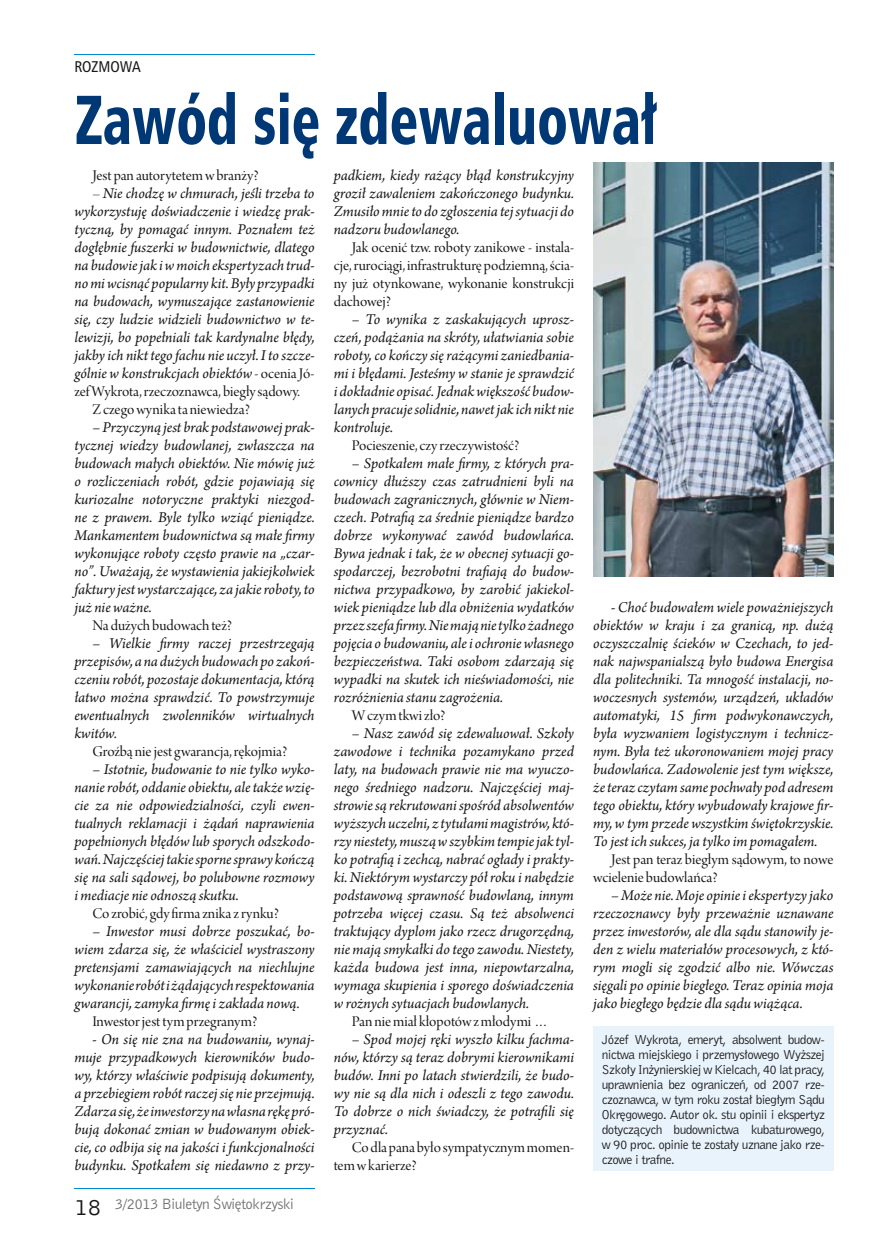
<style>
.page{position:relative;width:876px;height:1246px;background:#fff}
.page>*{position:absolute;margin:0;border:0;box-sizing:border-box;transform-origin:0 0}
.t1{font:67.05px "Humnst 777 Blk Cn PL";color:#003876;scale:.8 1}
.t2{font:italic 15.75px/18px "Arno Pro";letter-spacing:-.005em;color:#181716;text-align:justify}
.t3{font:15.75px/18px "Arno Pro Display";color:#181716}
.t4{font:15px "Humnst 777 Cn PL";color:#181716}
.t5{font:13.5px "Bell Gothic PL";letter-spacing:-.05em;color:#6f6f6e}
.t6{font:11.7px/15px "Bell Gothic PL";letter-spacing:-.05em;color:#181716;text-align:justify}
.s1{font-family:"Arno Pro Display";font-style:normal}
.s2{font-size:21px;color:#181716}
</style>
<div class="page">
<hr style="left:74px;top:1188px;width:241px;height:1px;background:#008bd2">
<hr style="left:74px;top:54px;width:241px;height:1px;background:#008bd2">
<div style="left:593px;top:1026px;width:240px;height:144px;background:#e9f3fc"></div>
<img style="left:593px;top:162px;width:240px;height:414px">
<p class="t4" style="left:74px;top:57px;width:68px">ROZMOWA</p>
<h1 class="t1" style="left:75px;top:76px;width:729px">Zawód się zdewaluował</h1>
<p class="t2" style="left:334px;top:167px;width:242px">padkiem, kiedy rażący błąd konstrukcyjny groził zawaleniem zakończonego budynku.<br>Zmusiło mnie to do zgłoszenia tej sytuacji do nadzoru budowlanego.</p>
<p class="t3" style="left:334px;top:239px;width:242px;text-align:justify;text-indent:18px">Jak ocenić tzw. roboty zanikowe - instala&shy;cje, rurociągi, infrastrukturę podziemną, ścia&shy;ny już otynkowane, wykonanie konstrukcji dachowej?</p>
<p class="t2" style="left:334px;top:311px;width:242px;text-indent:18px">– To wynika z zaskakujących uprosz&shy;czeń, podążania na skróty, ułatwiania sobie roboty, co kończy się rażącymi zaniedbania&shy;mi i błędami. Jesteśmy w stanie je sprawdzić i dokładnie opisać. Jednak większość budow&shy;lanych pracuje solidnie, nawet jak ich nikt nie kontroluje.</p>
<p class="t3" style="left:352px;top:437px;width:169px">Pocieszenie, czy rzeczywistość?</p>
<p class="t2" style="left:334px;top:455px;width:242px;text-indent:18px">– Spotkałem małe firmy, z których pra&shy;cownicy dłuższy czas zatrudnieni byli na budowach zagranicznych, głównie w Niem&shy;czech. Potrafią za średnie pieniądze bardzo dobrze wykonywać zawód budowlańca.<br>Bywa jednak i tak, że w obecnej sytuacji go&shy;spodarczej, bezrobotni trafiają do budow&shy;nictwa przypadkowo, by zarobić jakiekol&shy;wiek pieniądze lub dla obniżenia wydatków przez szefa firmy. Nie mają nie tylko żadnego pojęcia o budowaniu, ale i ochronie własnego bezpieczeństwa. Taki osobom zdarzają się wypadki na skutek ich nieświadomości, nie rozróżnienia stanu zagrożenia.</p>
<p class="t3" style="left:352px;top:707px;width:95px">Wczym tkwi zło?</p>
<p class="t2" style="left:334px;top:725px;width:242px;text-indent:18px">– Nasz zawód się zdewaluował. Szkoły zawodowe i technika pozamykano przed laty, na budowach prawie nie ma wyuczo&shy;nego średniego nadzoru. Najczęściej maj&shy;strowie są rekrutowani spośród absolwentów wyższych uczelni, z tytułami magistrów, któ&shy;rzy niestety, muszą wszybkim tempie jak tyl&shy;ko potrafią i zechcą, nabrać ogłady i prakty&shy;ki. Niektórym wystarczy pół roku i nabędzie podstawową sprawność budowlaną, innym potrzeba więcej czasu. Są też absolwenci traktujący dyplom jako rzecz drugorzędną, nie mają smykałki do tego zawodu. Niestety, każda budowa jest inna, niepowtarzalna, wymaga skupienia i sporego doświadczenia w rożnych sytuacjach budowlanych.</p>
<p class="t3" style="left:352px;top:1013px;width:199px">Pan nie miał kłopotów zmłodymi …</p>
<p class="t2" style="left:334px;top:1031px;width:242px;text-indent:18px">– Spod mojej ręki wyszło kilku fachma&shy;nów, którzy są teraz dobrymi kierownikami budów. Inni po latach stwierdzili, że budo&shy;wy nie są dla nich i odeszli z tego zawodu.<br>To dobrze o nich świadczy, że potrafili się przyznać.</p>
<p class="t3" style="left:334px;top:1139px;width:242px;text-indent:18px">Co dla pana było sympatycznym momen&shy;tem wkarierze?</p>
<p class="t3" style="left:92px;top:167px;width:168px">Jest pan autorytetem wbranży?</p>
<p class="t2" style="left:74px;top:185px;width:242px;text-indent:18px"><span class="s1">–</span> Nie chodzę w chmurach, jeśli trzeba to wykorzystuję doświadczenie i wiedzę prak&shy;tyczną, by pomagać innym. Poznałem też dogłębnie fuszerki w budownictwie, dlatego na budowie jak iwmoich ekspertyzach trud&shy;no mi wcisnąć popularny kit. Były przypadki na budowach, wymuszające zastanowienie się, czy ludzie widzieli budownictwo w te&shy;lewizji, bo popełniali tak kardynalne błędy, jakby ich nikt tego fachu nie uczył. Ito szcze&shy;gólnie w konstrukcjach obiektów <span class="s1">- ocenia Jó-</span></p>
<p class="t3" style="left:92px;top:383px;width:209px;text-indent:-18px">zef Wykrota, rzeczoznawca, biegły sądowy.<br>Zczego wynika ta niewiedza?</p>
<p class="t2" style="left:74px;top:419px;width:242px;text-indent:18px">– Przyczyną jest brak podstawowej prak&shy;tycznej wiedzy budowlanej, zwłaszcza na budowach małych obiektów. Nie mówię już o rozliczeniach robót, gdzie pojawiają się kuriozalne notoryczne praktyki niezgod&shy;ne z prawem. Byle tylko wziąć pieniądze.<br>Mankamentem budownictwa są małe firmy wykonujące roboty często prawie na „czar&shy;no”. Uważają, że wystawienia jakiejkolwiek faktury jest wystarczające, za jakie roboty, to już nie ważne.</p>
<p class="t3" style="left:92px;top:617px;width:141px">Na dużych budowach też?</p>
<p class="t2" style="left:74px;top:635px;width:242px;text-indent:18px">– Wielkie firmy raczej przestrzegają przepisów, a na dużych budowach po zakoń&shy;czeniu robót, pozostaje dokumentacja, którą łatwo można sprawdzić. To powstrzymuje ewentualnych zwolenników wirtualnych kwitów.</p>
<p class="t3" style="left:92px;top:743px;width:196px">Groźbą nie jest gwarancja, rękojmia?</p>
<p class="t2" style="left:74px;top:761px;width:242px;text-indent:18px">– Istotnie, budowanie to nie tylko wyko&shy;nanie robót, oddanie obiektu, ale także wzię&shy;cie za nie odpowiedzialności, czyli ewen&shy;tualnych reklamacji i żądań naprawienia popełnionych błędów lub sporych odszkodo&shy;wań. Najczęściej takie sporne sprawy kończą się na sali sądowej, bo polubowne rozmowy i mediacje nie odnoszą skutku.</p>
<p class="t3" style="left:92px;top:905px;width:188px">Co zrobić, gdy firma znika zrynku?</p>
<p class="t2" style="left:74px;top:923px;width:242px;text-indent:18px">– Inwestor musi dobrze poszukać, bo&shy;wiem zdarza się, że właściciel wystraszony pretensjami zamawiających na niechlujne wykonanie robót iżądających respektowania gwarancji, zamyka firmę i zakłada nową.</p>
<p class="t3" style="left:92px;top:1013px;width:166px">Inwestor jest tym przegranym?</p>
<p class="t2" style="left:74px;top:1031px;width:242px;text-indent:18px">- On się nie zna na budowaniu, wynaj&shy;muje przypadkowych kierowników budo&shy;wy, którzy właściwie podpisują dokumenty, a przebiegiem robót raczej się nie przejmują.<br>Zdarza się, że inwestorzy na własna rękę pró&shy;bują dokonać zmian w budowanym obiek&shy;cie, co odbija się na jakości i funkcjonalności budynku. Spotkałem się niedawno z przy-</p>
<p class="t2" style="left:593px;top:599px;width:242px;text-indent:18px">- Choć budowałem wiele poważniejszych obiektów w kraju i za granicą, np. dużą oczyszczalnię ścieków w Czechach, to jed&shy;nak najwspanialszą było budowa Energisa dla politechniki. Ta mnogość instalacji, no&shy;woczesnych systemów, urządzeń, układów automatyki, 15 firm podwykonawczych, była wyzwaniem logistycznym i technicz&shy;nym. Była też ukoronowaniem mojej pracy budowlańca. Zadowolenie jest tym większe, że teraz czytam same pochwały pod adresem tego obiektu, który wybudowały krajowe fir&shy;my, w tym przede wszystkim świętokrzyskie.<br>To jest ich sukces, ja tylko im pomagałem.</p>
<p class="t3" style="left:593px;top:852px;width:242px;text-indent:18px">Jest pan teraz biegłym sądowym, to nowe wcielenie budowlańca?</p>
<p class="t2" style="left:593px;top:887px;width:242px;text-indent:18px">– Może nie. Moje opinie iekspertyzy jako rzeczoznawcy były przeważnie uznawane przez inwestorów, ale dla sądu stanowiły je&shy;den z wielu materiałów procesowych, z któ&shy;rym mogli się zgodzić albo nie. Wówczas sięgali po opinie biegłego. Teraz opinia moja jako biegłego będzie dla sądu wiążąca.</p>
<p class="t6" style="left:602px;top:1032px;width:225px">Józef Wykrota, emeryt, absolwent budow&shy;nictwa miejskiego i przemysłowego Wyższej Szkoły Inżynierskiej w Kielcach, 40 lat pracy, uprawnienia bez ograniczeń, od 2007 rze&shy;czoznawca, w tym roku został biegłym Sądu Okręgowego. Autor ok. stu opinii i ekspertyz dotyczących budownictwa kubaturowego, w 90 proc. opinie te zostały uznane jako rze&shy;czowe i trafne.</p>
<p class="t5" style="left:74px;top:1194px;width:221px"><span class="s2">18</span> 3/2013 Biuletyn Świętokrzyski</p>
</div>
